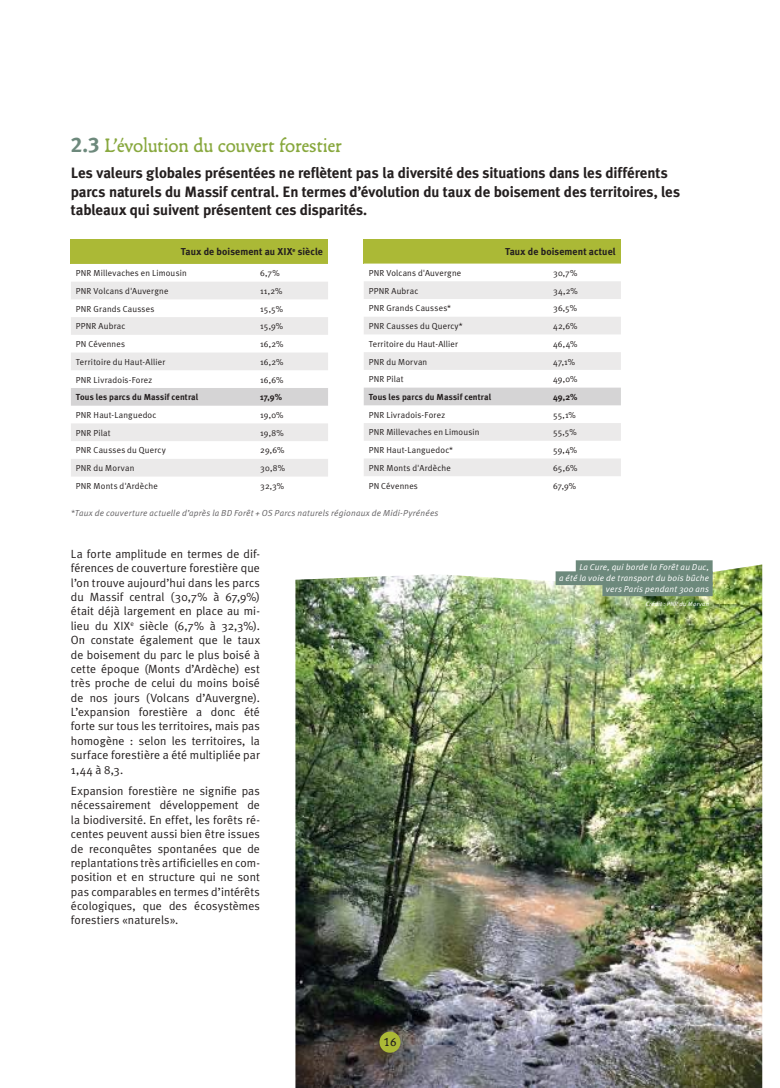
<style>
.page{position:relative;width:780px;height:1088px;background:#fff}
.page>*{position:absolute;margin:0;border:0;box-sizing:border-box;transform-origin:0 0}
.t1{font:21.25px "Francesco";letter-spacing:-.005em;color:#88a83e}
.t2{font:700 15px/18.8px "Meta Plus";letter-spacing:-.005em;color:#241f1f}
.t3{font:12.5px "Francesco";color:#241f1f}
.t4{font:11.88px/14.4px "Meta Plus Normal";letter-spacing:.005em;color:#241f1f;text-align:justify}
.t5{font:700 10px "Meta Plus";letter-spacing:.01em;color:#241f1f}
.t6{font:8.75px "Meta Plus Normal";letter-spacing:.02em;color:#241f1f}
.t7{font:italic 8.75px/11px "Meta Plus Normal";letter-spacing:.025em;color:#fff;text-align:right}
.t8{font:italic 8.75px "Meta Plus Normal";letter-spacing:.025em;color:#656365}
.t9{font:700 8.75px "Meta Plus";letter-spacing:.01em;color:#241f1f}
.t10{font:italic 6.25px "Meta Plus Normal";letter-spacing:.025em;color:#fff}
.s1{font-family:"Meta Plus Bold Caps";color:#6d897c}
</style>
<div class="page">
<div style="left:71px;top:239px;width:257px;height:25px;background:#abb936"></div>
<svg style="left:71px;top:476px;width:257px;height:1px"></svg>
<svg style="left:71px;top:282px;width:257px;height:194px"></svg>
<div style="left:71px;top:388px;width:257px;height:18px;background:#d5d4d5"></div>
<div style="left:364px;top:239px;width:257px;height:25px;background:#abb936"></div>
<svg style="left:364px;top:281px;width:257px;height:195px;fill:#f0f0f0"></svg>
<div style="left:364px;top:388px;width:257px;height:17px;background:#d5d4d5"></div>
<img style="left:295px;top:564px;width:467px;height:524px">
<div style="left:575px;top:560px;width:137px;height:14px;background:#6d897c"></div>
<div style="left:555px;top:571px;width:157px;height:14px;background:#6d897c"></div>
<div style="left:602px;top:582px;width:110px;height:14px;background:#6d897c"></div>
<div style="left:379px;top:1031px;width:21px;height:22px;background:#abb936;border-radius:50%"></div>
<h1 class="t1" style="left:71px;top:131px;width:272px"><span class="s1">2.3</span> L’évolution du couvert forestier</h1>
<p class="t2" style="left:71px;top:163px;width:610px">Les valeurs globales présentées ne reflètent pas la diversité des situations dans les différents parcs naturels du Massif central. En termes d’évolution du taux de boisement des territoires, les tableaux qui suivent présentent ces disparités.</p>
<p class="t5" style="left:181px;top:246px;width:144px">Taux de boisement au XIX<sup>e</sup> siècle</p>
<p class="t6" style="left:76px;top:268px;width:112px">PNR Millevaches en Limousin</p>
<p class="t6" style="left:260px;top:268px;width:21px">6,7%</p>
<p class="t6" style="left:76px;top:286px;width:94px">PNR Volcans d'Auvergne</p>
<p class="t6" style="left:260px;top:286px;width:24px">11,2%</p>
<p class="t6" style="left:76px;top:304px;width:80px">PNR Grands Causses</p>
<p class="t6" style="left:260px;top:304px;width:24px">15,5%</p>
<p class="t6" style="left:76px;top:321px;width:51px">PPNR Aubrac</p>
<p class="t6" style="left:260px;top:321px;width:24px">15,9%</p>
<p class="t6" style="left:76px;top:339px;width:51px">PN Cévennes</p>
<p class="t6" style="left:260px;top:339px;width:25px">16,2%</p>
<p class="t6" style="left:76px;top:357px;width:91px">Territoire du Haut-Allier</p>
<p class="t6" style="left:260px;top:357px;width:25px">16,2%</p>
<p class="t6" style="left:76px;top:374px;width:78px">PNR Livradois-Forez</p>
<p class="t6" style="left:260px;top:374px;width:25px">16,6%</p>
<p class="t9" style="left:76px;top:392px;width:124px">Tous les parcs du Massif central</p>
<p class="t9" style="left:260px;top:392px;width:23px">17,9%</p>
<p class="t6" style="left:76px;top:410px;width:82px">PNR Haut-Languedoc</p>
<p class="t6" style="left:260px;top:410px;width:25px">19,0%</p>
<p class="t6" style="left:76px;top:428px;width:36px">PNR Pilat</p>
<p class="t6" style="left:260px;top:428px;width:25px">19,8%</p>
<p class="t6" style="left:76px;top:445px;width:91px">PNR Causses du Quercy</p>
<p class="t6" style="left:260px;top:445px;width:26px">29,6%</p>
<p class="t6" style="left:76px;top:463px;width:60px">PNR du Morvan</p>
<p class="t6" style="left:260px;top:463px;width:26px">30,8%</p>
<p class="t6" style="left:76px;top:481px;width:83px">PNR Monts d'Ardèche</p>
<p class="t6" style="left:260px;top:481px;width:25px">32,3%</p>
<p class="t5" style="left:505px;top:246px;width:112px">Taux de boisement actuel</p>
<p class="t6" style="left:369px;top:268px;width:94px">PNR Volcans d'Auvergne</p>
<p class="t6" style="left:553px;top:268px;width:26px">30,7%</p>
<p class="t6" style="left:369px;top:285px;width:51px">PPNR Aubrac</p>
<p class="t6" style="left:553px;top:285px;width:26px">34,2%</p>
<p class="t6" style="left:369px;top:303px;width:84px">PNR Grands Causses*</p>
<p class="t6" style="left:553px;top:303px;width:26px">36,5%</p>
<p class="t6" style="left:369px;top:321px;width:95px">PNR Causses du Quercy*</p>
<p class="t6" style="left:553px;top:321px;width:26px">42,6%</p>
<p class="t6" style="left:369px;top:339px;width:91px">Territoire du Haut-Allier</p>
<p class="t6" style="left:553px;top:339px;width:26px">46,4%</p>
<p class="t6" style="left:369px;top:356px;width:60px">PNR du Morvan</p>
<p class="t6" style="left:553px;top:356px;width:24px">47,1%</p>
<p class="t6" style="left:369px;top:374px;width:36px">PNR Pilat</p>
<p class="t6" style="left:553px;top:374px;width:26px">49,0%</p>
<p class="t9" style="left:369px;top:392px;width:124px">Tous les parcs du Massif central</p>
<p class="t9" style="left:553px;top:392px;width:26px">49,2%</p>
<p class="t6" style="left:369px;top:410px;width:78px">PNR Livradois-Forez</p>
<p class="t6" style="left:553px;top:410px;width:24px">55,1%</p>
<p class="t6" style="left:369px;top:427px;width:112px">PNR Millevaches en Limousin</p>
<p class="t6" style="left:553px;top:427px;width:25px">55,5%</p>
<p class="t6" style="left:369px;top:445px;width:86px">PNR Haut-Languedoc*</p>
<p class="t6" style="left:553px;top:445px;width:26px">59,4%</p>
<p class="t6" style="left:369px;top:463px;width:83px">PNR Monts d'Ardèche</p>
<p class="t6" style="left:553px;top:463px;width:26px">65,6%</p>
<p class="t6" style="left:369px;top:480px;width:51px">PN Cévennes</p>
<p class="t6" style="left:553px;top:480px;width:25px">67,9%</p>
<p class="t8" style="left:71px;top:508px;width:369px">*Taux de couverture actuelle d’après la BD Forêt + OS Parcs naturels régionaux de Midi-Pyrénées</p>
<p class="t4" style="left:71px;top:546px;width:190px">La forte amplitude en termes de dif&shy;férences de couverture forestière que l’on trouve aujourd’hui dans les parcs du Massif central (30,7% à 67,9%) était déjà largement en place au mi&shy;lieu du XIX<sup>e</sup> siècle (6,7% à 32,3%).<br>On constate également que le taux de boisement du parc le plus boisé à cette époque (Monts d’Ardèche) est très proche de celui du moins boisé de nos jours (Volcans d’Auvergne).<br>L’expansion forestière a donc été forte sur tous les territoires, mais pas homogène : selon les territoires, la surface forestière a été multipliée par 1,44 à 8,3.</p>
<p class="t4" style="left:71px;top:783px;width:190px">Expansion forestière ne signifie pas nécessairement développement de la biodiversité. En effet, les forêts ré&shy;centes peuvent aussi bien être issues de reconquêtes spontanées que de replantations très artificielles en com&shy;position et en structure qui ne sont pas comparables en termes d’intérêts écologiques, que des écosystèmes forestiers «naturels».</p>
<p class="t3" style="left:383px;top:1033px;width:14px">16</p>
<p class="t7" style="left:559px;top:561px;width:151px">La Cure, qui borde la Forêt au Duc,<br>a été la voie de transport du bois bûche vers Paris pendant 300 ans</p>
<p class="t10" style="left:645px;top:600px;width:65px">Crédit : PNR du Morvan</p>
</div>
